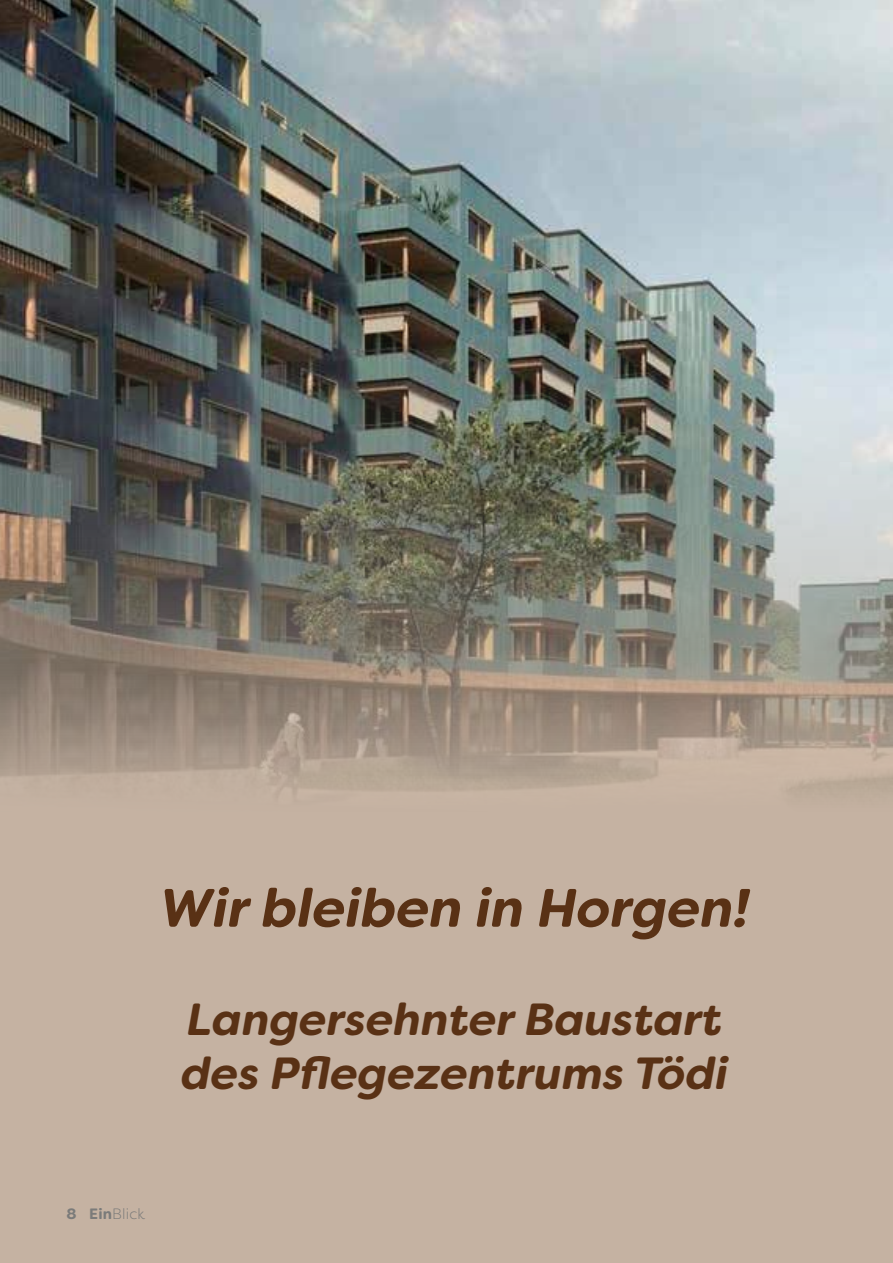
<style>
.page{position:relative;width:893px;height:1263px;background:#c5b2a2}
.page>*{position:absolute;margin:0;border:0;box-sizing:border-box;transform-origin:0 0}
.t1{font:italic 700 54px "Filson Soft";color:#593115}
.t2{font:italic 700 45px/54px "Filson Soft";color:#593115}
.t3{font:300 15px "Filson Soft";letter-spacing:.005em;color:#7b7b7a}
.s1{font-weight:700}
</style>
<div class="page">
<img style="left:0;top:0;width:893px;height:793px">
<p class="t1" style="left:160px;top:873px;width:592px">Wir bleiben in Horgen!</p>
<p class="t2" style="left:181px;top:992px;width:548px">Langersehnter Baustart des Pflegezentrums Tödi</p>
<p class="t3" style="left:66px;top:1204px;width:80px"><span class="s1">8 Ein</span>Blick</p>
</div>
